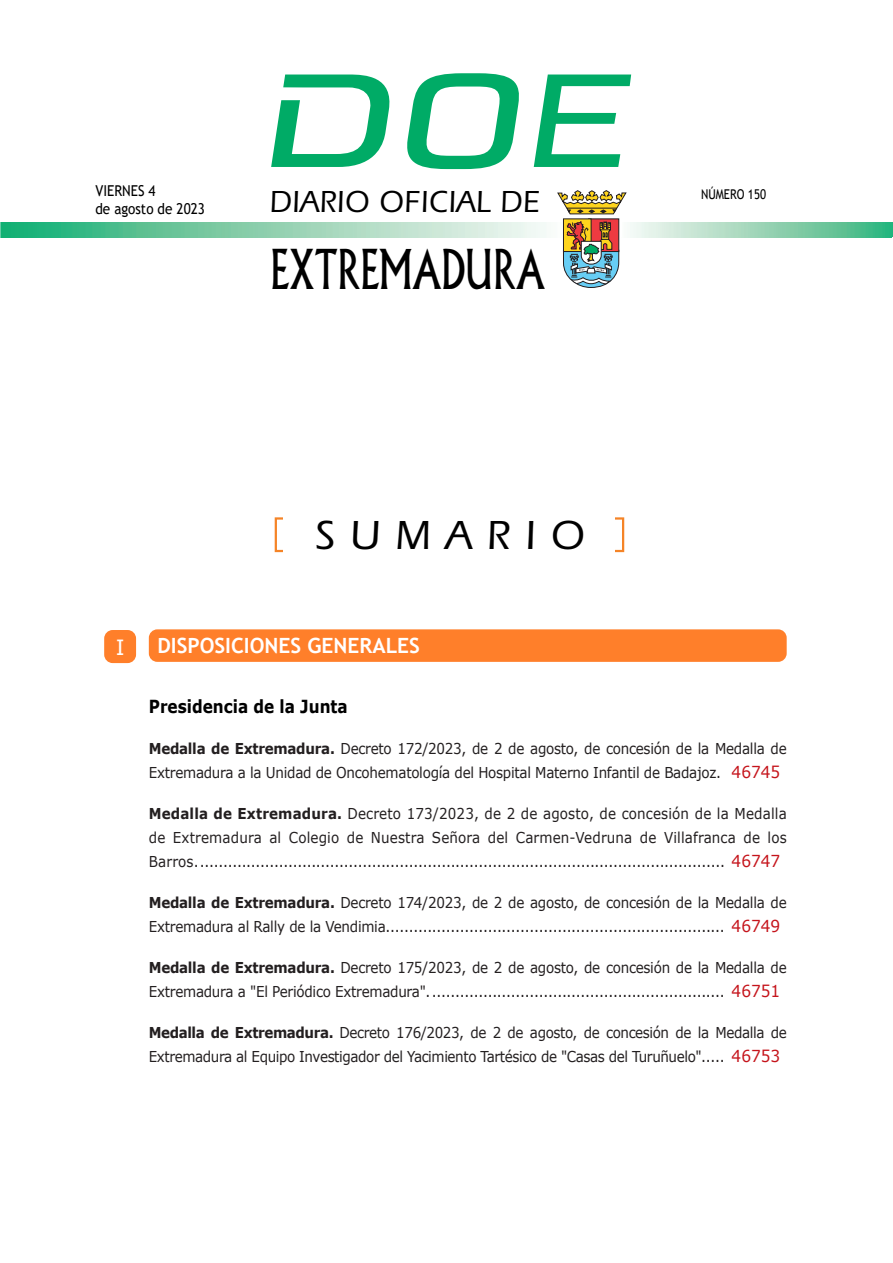
<style>
.page{position:relative;width:893px;height:1263px;background:#fff}
.page>*{position:absolute;margin:0;border:0;box-sizing:border-box;transform-origin:0 0}
.t1{font:53.7px "Albertus";color:#000;scale:.69 1}
.t2{font:500 42px "ITC Eras Std";letter-spacing:.36em;color:#000}
.t3{font:500 31.5px "ITC Eras Std";letter-spacing:.02em;color:#000;scale:.96 1}
.SUM_DISPOSICIONES{font:700 21px "Trebuchet MS";color:#fff}
.SUM_DISPOSICIONES-2{font:21px "Verdana";color:#fff}
.SUM_SUBSECCION{font:700 18px "Verdana";color:#000;scale:.85 1}
.CUERPO_DE_TEXTO{font:15px/24px "Verdana";letter-spacing:-.02em;color:#231f20;scale:.9 1}
.t4{font:15px/18px "Trebuchet MS";color:#000;scale:.9 1}
.t5{font:13.5px "Trebuchet MS";color:#000;scale:.85 1}
.s1{font-weight:700}
.s2{font-size:16.5px;color:#c5141b}
</style>
<div class="page">
<svg style="left:0;top:222px;width:1px;height:15px"></svg>
<img style="left:1px;top:222px;width:545px;height:15px">
<svg style="left:892px;top:222px;width:1px;height:15px"></svg>
<img style="left:630px;top:222px;width:262px;height:15px">
<svg style="left:557px;top:190px;width:70px;height:98px"></svg>
<svg style="left:271px;top:75px;width:119px;height:92px"></svg>
<svg style="left:407px;top:73px;width:112px;height:96px"></svg>
<svg style="left:534px;top:75px;width:97px;height:92px"></svg>
<div style="left:275px;top:517px;width:349px;height:35px;border:2px solid #f58427"></div>
<div style="left:284px;top:513px;width:331px;height:43px;background:#fff"></div>
<div style="left:104px;top:630px;width:32px;height:33px;background:#ff7f2a;border-radius:9px"></div>
<div style="left:149px;top:629px;width:638px;height:33px;background:#ff7f2a;border-radius:9px"></div>
<p class="t4" style="left:95px;top:181px;width:123px">VIERNES 4<br>de agosto de 2023</p>
<p class="t5" style="left:701px;top:186px;width:78px">NÚMERO 150</p>
<h3 class="t3" style="left:269px;top:184px;width:283px">DIARIO OFICIAL DE</h3>
<h1 class="t1" style="left:271px;top:238px;width:399px">EXTREMADURA</h1>
<h2 class="t2" style="left:315px;top:512px;width:271px">SUMARIO</h2>
<p class="SUM_DISPOSICIONES-2" style="left:116px;top:632px;width:10px">I</p>
<p class="SUM_DISPOSICIONES" style="left:157px;top:633px;width:264px">DISPOSICIONES GENERALES</p>
<p class="SUM_SUBSECCION" style="left:149px;top:694px;width:236px">Presidencia de la Junta</p>
<p class="CUERPO_DE_TEXTO" style="left:149px;top:737px;width:710px"><span class="s1">Medalla de Extremadura.</span> Decreto 172/2023, de 2 de agosto, de concesión de la Medalla de<br>Extremadura a la Unidad de Oncohematología del Hospital Materno Infantil de Badajoz. <span class="s2">46745</span></p>
<p class="CUERPO_DE_TEXTO" style="left:149px;top:802px;width:710px;text-align:justify"><span class="s1">Medalla de Extremadura.</span> Decreto 173/2023, de 2 de agosto, de concesión de la Medalla de Extremadura al Colegio de Nuestra Señora del Carmen-Vedruna de Villafranca de los Barros.................................................................................................................. <span class="s2">46747</span></p>
<p class="CUERPO_DE_TEXTO" style="left:149px;top:891px;width:710px"><span class="s1">Medalla de Extremadura.</span> Decreto 174/2023, de 2 de agosto, de concesión de la Medalla de<br>Extremadura al Rally de la Vendimia......................................................................... <span class="s2">46749</span></p>
<p class="CUERPO_DE_TEXTO" style="left:149px;top:956px;width:710px"><span class="s1">Medalla de Extremadura.</span> Decreto 175/2023, de 2 de agosto, de concesión de la Medalla de<br>Extremadura a "El Periódico Extremadura"................................................................ <span class="s2">46751</span></p>
<p class="CUERPO_DE_TEXTO" style="left:149px;top:1021px;width:710px"><span class="s1">Medalla de Extremadura.</span> Decreto 176/2023, de 2 de agosto, de concesión de la Medalla de<br>Extremadura al Equipo Investigador del Yacimiento Tartésico de "Casas del Turuñuelo"..... <span class="s2">46753</span></p>
</div>
